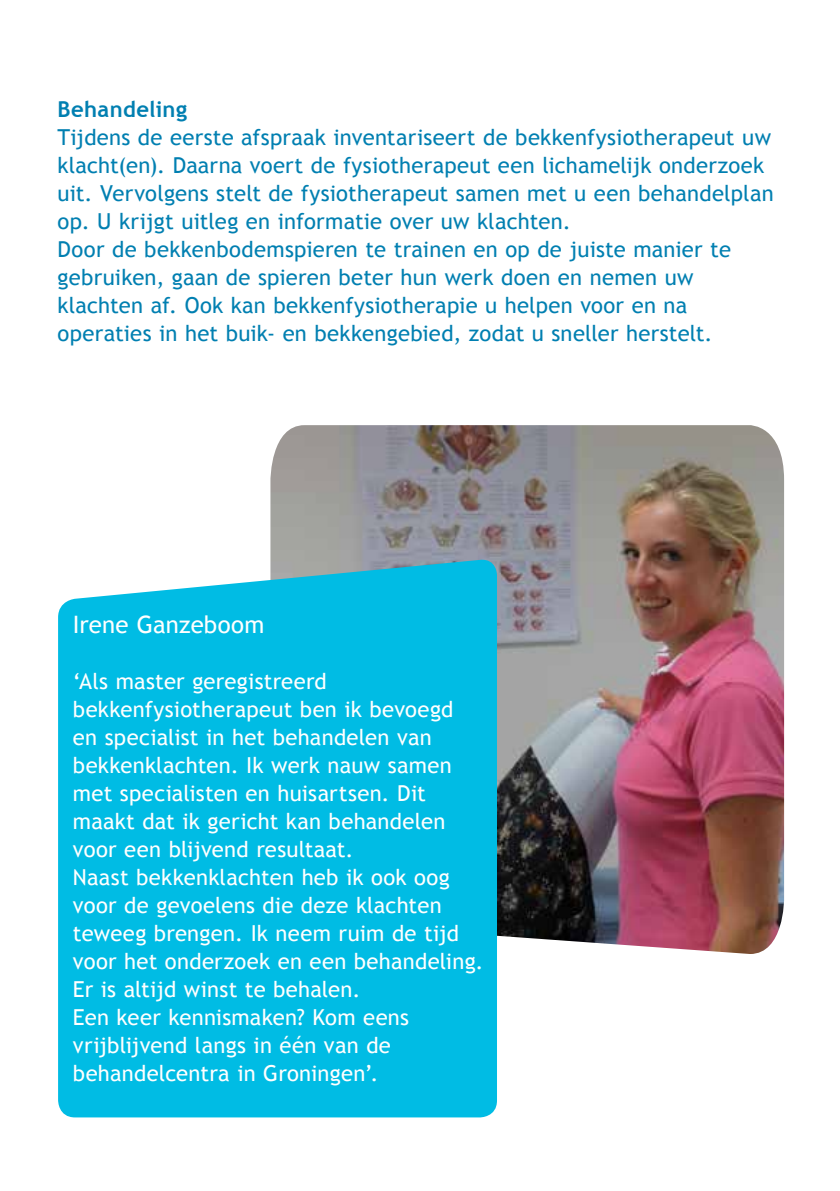
<style>
.page{position:relative;width:840px;height:1191px;background:#fff}
.page>*{position:absolute;margin:0;border:0;box-sizing:border-box;transform-origin:0 0}
.t1{font:24px "Trebuchet MS";letter-spacing:.01em;color:#fff}
.t2{font:22px/28px "Trebuchet MS";letter-spacing:.01em;color:#007fb1}
.t3{font:22px/28px "Trebuchet MS";letter-spacing:.01em;color:#fff}
.t4{font:700 22px "Trebuchet MS";letter-spacing:.015em;color:#007fb1}
</style>
<div class="page">
<img style="left:270px;top:425px;width:513px;height:529px">
<div style="left:58px;top:558px;width:438px;height:559px;background:#00bce4"></div>
<p class="t4" style="left:58px;top:95px;width:131px">Behandeling</p>
<p class="t2" style="left:58px;top:123px;width:717px">Tijdens de eerste afspraak inventariseert de bekkenfysiotherapeut uw klacht(en). Daarna voert de fysiotherapeut een lichamelijk onderzoek uit. Vervolgens stelt de fysiotherapeut samen met u een behandelplan op. U krijgt uitleg en informatie over uw klachten.<br>Door de bekkenbodemspieren te trainen en op de juiste manier te gebruiken, gaan de spieren beter hun werk doen en nemen uw klachten af. Ook kan bekkenfysiotherapie u helpen voor en na operaties in het buik- en bekkengebied, zodat u sneller herstelt.</p>
<p class="t1" style="left:73px;top:610px;width:193px">Irene Ganzeboom</p>
<p class="t3" style="left:73px;top:667px;width:412px">‘Als master geregistreerd bekkenfysiotherapeut ben ik bevoegd<br>en specialist in het behandelen van bekkenklachten. Ik werk nauw samen met specialisten en huisartsen. Dit maakt dat ik gericht kan behandelen voor een blijvend resultaat.<br>Naast bekkenklachten heb ik ook oog voor de gevoelens die deze klachten teweeg brengen. Ik neem ruim de tijd voor het onderzoek en een behandeling.<br>Er is altijd winst te behalen.<br>Een keer kennismaken? Kom eens vrijblijvend langs in één van de behandelcentra in Groningen’.</p>
</div>
